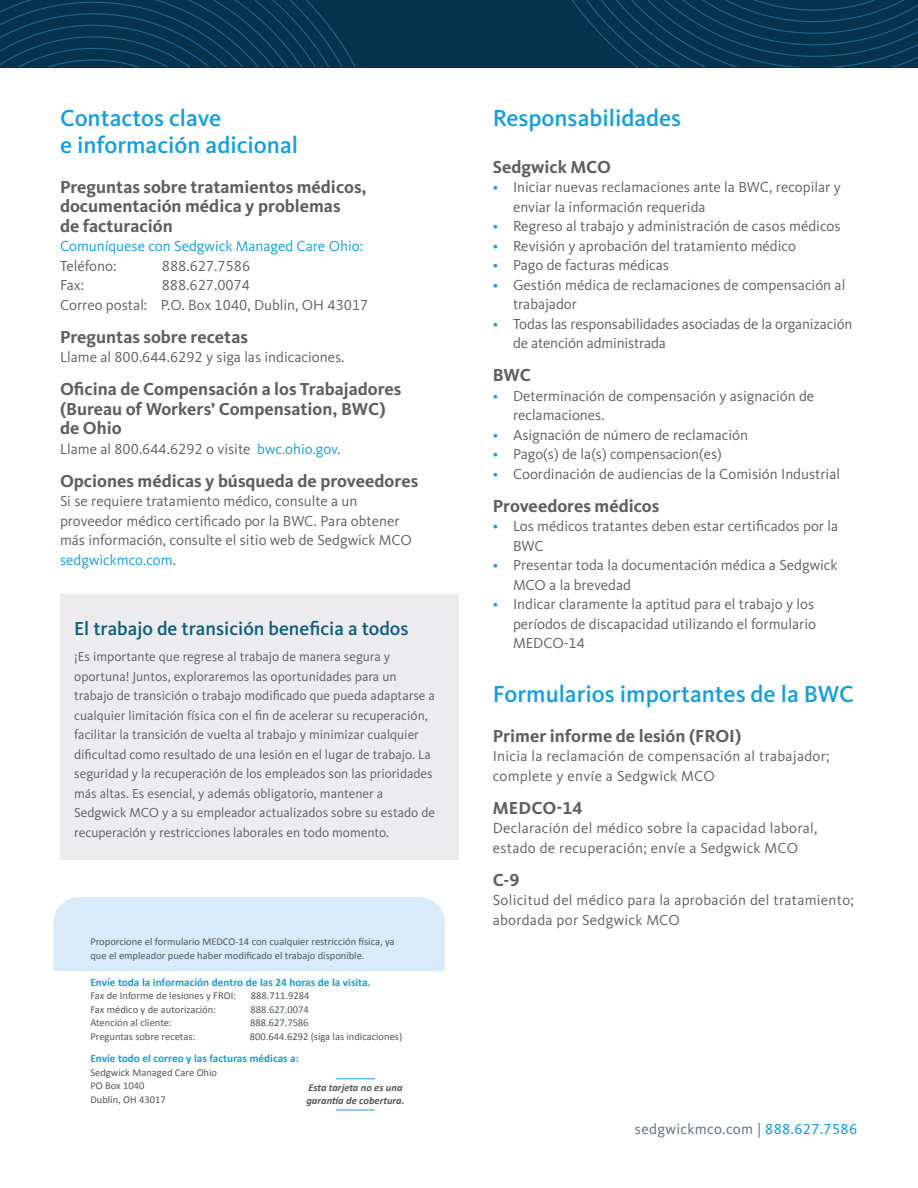
<style>
.page{position:relative;width:918px;height:1188px;background:#fff}
.page>*{position:absolute;margin:0;border:0;box-sizing:border-box;transform-origin:0 0}
.t1{font:500 24px/27px "Kievit OT";color:#159eda}
.t2{font:500 19.5px "Kievit OT";color:#0b5e80}
.t3{font:700 18px/19.5px "Kievit OT";color:#5f5f62}
.t4{font:15px/19.5px "Kievit OT";color:#5f5f62}
.t5{font:15px/19.5px "Kievit OT";letter-spacing:.02em;color:#5f5f62}
.t6{font:15px "Kievit OT";color:#159eda}
.t7{font:15px "Kievit OT";letter-spacing:.02em;color:#6b7a83}
.t8{font:13.5px/19.5px "Kievit OT";color:#5f5f62}
.t9{font:700 11.25px "Calibri";color:#159eda}
.t10{font:10.5px/13.5px "Calibri";color:#525759}
.t11{font:italic 700 10.5px/12.6px "Calibri";color:#525759}
.s1{color:#159eda}
</style>
<div class="page">
<div style="left:53px;top:897px;width:392px;height:74px;background:#d9ebf8"></div>
<hr style="left:336px;top:1078px;width:39px;height:1px;background:#159eda">
<hr style="left:336px;top:1110px;width:39px;height:1px;background:#159eda">
<div style="left:0;top:0;width:918px;height:68px;background:#05334d"></div>
<svg style="left:1px;top:1px;width:355px;height:66px"></svg>
<svg style="left:572px;top:1px;width:345px;height:66px"></svg>
<div style="left:61px;top:594px;width:398px;height:266px;background:#ececee"></div>
<p class="t1" style="left:60px;top:105px;width:240px">Contactos clave<br>e información adicional</p>
<p class="t3" style="left:60px;top:177px;width:308px">Preguntas sobre tratamientos médicos, documentación médica y problemas<br>de facturación</p>
<p class="t6" style="left:60px;top:238px;width:305px">Comuníquese con Sedgwick Managed Care Ohio:</p>
<p class="t4" style="left:60px;top:256px;width:58px">Teléfono:</p>
<p class="t4" style="left:162px;top:256px;width:90px">888.627.7586</p>
<p class="t4" style="left:60px;top:276px;width:26px">Fax:</p>
<p class="t4" style="left:162px;top:276px;width:90px">888.627.0074</p>
<p class="t4" style="left:60px;top:295px;width:310px">Correo postal: P.O. Box 1040, Dublin, OH 43017</p>
<p class="t3" style="left:60px;top:327px;width:189px">Preguntas sobre recetas</p>
<p class="t4" style="left:60px;top:348px;width:286px">Llame al 800.644.6292 y siga las indicaciones.</p>
<p class="t3" style="left:60px;top:380px;width:343px">Oficina de Compensación a los Trabajadores (Bureau of Workers’ Compensation, BWC) de Ohio</p>
<p class="t4" style="left:60px;top:439px;width:282px">Llame al 800.644.6292 o visite <span class="s1">bwc.ohio.gov</span>.</p>
<p class="t3" style="left:60px;top:471px;width:360px">Opciones médicas y búsqueda de proveedores</p>
<p class="t4" style="left:60px;top:492px;width:353px">Si se requiere tratamiento médico, consulte a un proveedor médico certificado por la BWC. Para obtener más información, consulte el sitio web de Sedgwick MCO <span class="s1">sedgwickmco.com</span>.</p>
<p class="t2" style="left:74px;top:617px;width:336px">El trabajo de transición beneficia a todos</p>
<p class="t8" style="left:74px;top:647px;width:362px">¡Es importante que regrese al trabajo de manera segura y oportuna! Juntos, exploraremos las oportunidades para un trabajo de transición o trabajo modificado que pueda adaptarse a cualquier limitación física con el fin de acelerar su recuperación, facilitar la transición de vuelta al trabajo y minimizar cualquier dificultad como resultado de una lesión en el lugar de trabajo. La seguridad y la recuperación de los empleados son las prioridades más altas. Es esencial, y además obligatorio, mantener a Sedgwick MCO y a su empleador actualizados sobre su estado de recuperación y restricciones laborales en todo momento.</p>
<p class="t10" style="left:90px;top:935px;width:306px">Proporcione el formulario MEDCO-14 con cualquier restricción física, ya que el empleador puede haber modificado el trabajo disponible.</p>
<p class="t9" style="left:90px;top:975px;width:282px">Envíe toda la información dentro de las 24 horas de la visita.</p>
<p class="t10" style="left:90px;top:989px;width:147px">Fax de Informe de lesiones y FROI:</p>
<p class="t10" style="left:251px;top:989px;width:60px">888.711.9284</p>
<p class="t10" style="left:90px;top:1002px;width:127px">Fax médico y de autorización:</p>
<p class="t10" style="left:250px;top:1002px;width:60px">888.627.0074</p>
<p class="t10" style="left:90px;top:1016px;width:83px">Atención al cliente:</p>
<p class="t10" style="left:250px;top:1016px;width:60px">888.627.7586</p>
<p class="t10" style="left:90px;top:1029px;width:106px">Preguntas sobre recetas:</p>
<p class="t10" style="left:250px;top:1029px;width:154px">800.644.6292 (siga las indicaciones)</p>
<p class="t9" style="left:90px;top:1052px;width:210px">Envíe todo el correo y las facturas médicas a:</p>
<p class="t10" style="left:90px;top:1065px;width:128px">Sedgwick Managed Care Ohio<br>PO Box 1040<br>Dublín, OH 43017</p>
<p class="t11" style="left:306px;top:1081px;width:100px">Esta tarjeta no es una garantía de cobertura.</p>
<p class="t1" style="left:493px;top:105px;width:190px">Responsabilidades</p>
<p class="t3" style="left:493px;top:157px;width:120px">Sedgwick MCO</p>
<p class="t4" style="left:513px;top:178px;width:329px;text-indent:-20px"><span class="s1">•</span> Iniciar nuevas reclamaciones ante la BWC, recopilar y enviar la información requerida</p>
<p class="t4" style="left:493px;top:217px;width:349px"><span class="s1">•</span> Regreso al trabajo y administración de casos médicos</p>
<p class="t4" style="left:493px;top:236px;width:305px"><span class="s1">•</span> Revisión y aprobación del tratamiento médico</p>
<p class="t4" style="left:493px;top:256px;width:178px"><span class="s1">•</span> Pago de facturas médicas</p>
<p class="t4" style="left:513px;top:275px;width:334px;text-indent:-20px"><span class="s1">•</span> Gestión médica de reclamaciones de compensación al trabajador</p>
<p class="t4" style="left:513px;top:314px;width:341px;text-indent:-20px"><span class="s1">•</span> Todas las responsabilidades asociadas de la organización de atención administrada</p>
<p class="t3" style="left:493px;top:365px;width:40px">BWC</p>
<p class="t4" style="left:513px;top:386px;width:303px;text-indent:-20px"><span class="s1">•</span> Determinación de compensación y asignación de reclamaciones.</p>
<p class="t4" style="left:493px;top:425px;width:257px"><span class="s1">•</span> Asignación de número de reclamación</p>
<p class="t4" style="left:493px;top:445px;width:231px"><span class="s1">•</span> Pago(s) de la(s) compensacion(es)</p>
<p class="t4" style="left:493px;top:464px;width:349px"><span class="s1">•</span> Coordinación de audiencias de la Comisión Industrial</p>
<p class="t3" style="left:493px;top:496px;width:168px">Proveedores médicos</p>
<p class="t4" style="left:513px;top:517px;width:327px;text-indent:-20px"><span class="s1">•</span> Los médicos tratantes deben estar certificados por la<br>BWC</p>
<p class="t4" style="left:513px;top:556px;width:326px;text-indent:-20px"><span class="s1">•</span> Presentar toda la documentación médica a Sedgwick<br>MCO a la brevedad</p>
<p class="t4" style="left:513px;top:595px;width:305px;text-indent:-20px"><span class="s1">•</span> Indicar claramente la aptitud para el trabajo y los períodos de discapacidad utilizando el formulario<br>MEDCO-14</p>
<p class="t1" style="left:493px;top:681px;width:363px">Formularios importantes de la BWC</p>
<p class="t3" style="left:493px;top:726px;width:250px">Primer informe de lesión (FROI)</p>
<p class="t5" style="left:493px;top:747px;width:338px">Inicia la reclamación de compensación al trabajador; complete y envíe a Sedgwick MCO</p>
<p class="t3" style="left:493px;top:798px;width:91px">MEDCO-14</p>
<p class="t5" style="left:493px;top:819px;width:326px">Declaración del médico sobre la capacidad laboral, estado de recuperación; envíe a Sedgwick MCO</p>
<p class="t3" style="left:493px;top:870px;width:28px">C-9</p>
<p class="t5" style="left:493px;top:891px;width:363px">Solicitud del médico para la aprobación del tratamiento; abordada por Sedgwick MCO</p>
<p class="t7" style="left:635px;top:1121px;width:224px">sedgwickmco.com | <span class="s1">888.627.7586</span></p>
</div>
